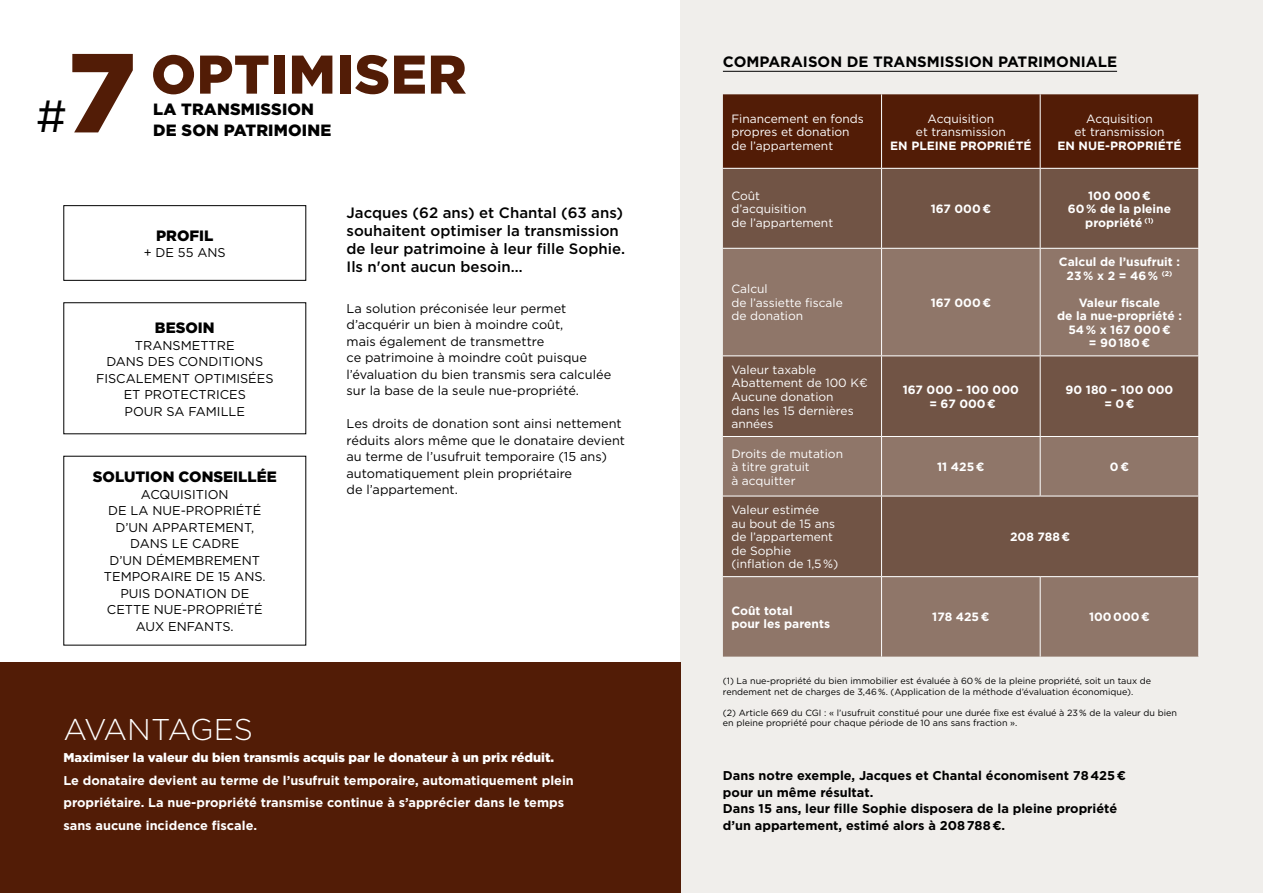
<style>
.page{position:relative;width:1263px;height:893px;background:#fff}
.page>*{position:absolute;margin:0;border:0;box-sizing:border-box;transform-origin:0 0}
.t1{font:900 54.3px "Gotham";letter-spacing:.01em;color:#521c06}
.t2{font:45px "Gotham";color:#000}
.t3{font:300 30px "Gotham";letter-spacing:-.02em;color:#fff}
.t4{font:900 16.35px/20.7px "Gotham";letter-spacing:.01em;color:#000}
.t5{font:500 15px/18px "Gotham";color:#000}
.t6{font:700 15px "Gotham";color:#000}
.t7{font:900 15px "Gotham";color:#000}
.t8{font:12.75px/16.5px "Gotham";color:#000}
.t9{font:700 12.75px/22.5px "Gotham";color:#fff}
.t10{font:700 12.75px/16.5px "Gotham";color:#000}
.t11{font:900 12.75px "Gotham";color:#fff}
.t12{font:12px/13.5px "Gotham";color:#fff}
.t13{font:700 12px/13.5px "Gotham";color:#fff;text-align:center}
.t14{font:9px/10.5px "Gotham";color:#000}
.s1{font-size:112.2px}
</style>
<div class="page">
<div style="left:680px;top:0;width:583px;height:893px;background:#f0eeeb"></div>
<hr style="left:723px;top:71px;width:394px;height:1px;background:#000">
<div style="left:0;top:662px;width:680px;height:231px;background:#521c06"></div>
<div style="left:723px;top:94px;width:475px;height:74px;background:#521c06"></div>
<div style="left:723px;top:169px;width:475px;height:79px;background:#715445"></div>
<svg style="left:723px;top:249px;width:475px;height:408px;background:#83695b"></svg>
<hr style="left:881px;top:94px;width:1px;height:74px;background:#fff">
<hr style="left:1040px;top:94px;width:1px;height:74px;background:#fff">
<hr style="left:1198px;top:94px;width:1px;height:74px;background:#fff">
<hr style="left:723px;top:168px;width:158px;height:1px;background:#fff">
<hr style="left:881px;top:168px;width:159px;height:1px;background:#fff">
<hr style="left:881px;top:169px;width:1px;height:79px;background:#fff">
<hr style="left:1040px;top:168px;width:159px;height:1px;background:#fff">
<hr style="left:1040px;top:169px;width:1px;height:79px;background:#fff">
<hr style="left:1198px;top:169px;width:1px;height:79px;background:#fff">
<hr style="left:723px;top:248px;width:158px;height:1px;background:#fff">
<hr style="left:881px;top:248px;width:159px;height:1px;background:#fff">
<hr style="left:881px;top:249px;width:1px;height:106px;background:#fff">
<hr style="left:1040px;top:248px;width:159px;height:1px;background:#fff">
<hr style="left:1040px;top:249px;width:1px;height:106px;background:#fff">
<hr style="left:1198px;top:249px;width:1px;height:106px;background:#fff">
<hr style="left:723px;top:355px;width:158px;height:1px;background:#fff">
<hr style="left:881px;top:355px;width:159px;height:1px;background:#fff">
<hr style="left:881px;top:356px;width:1px;height:80px;background:#fff">
<hr style="left:1040px;top:355px;width:159px;height:1px;background:#fff">
<hr style="left:1040px;top:356px;width:1px;height:80px;background:#fff">
<hr style="left:1198px;top:356px;width:1px;height:80px;background:#fff">
<hr style="left:723px;top:436px;width:158px;height:1px;background:#fff">
<hr style="left:881px;top:436px;width:159px;height:1px;background:#fff">
<hr style="left:881px;top:437px;width:1px;height:59px;background:#fff">
<hr style="left:1040px;top:436px;width:159px;height:1px;background:#fff">
<hr style="left:1040px;top:437px;width:1px;height:59px;background:#fff">
<hr style="left:1198px;top:437px;width:1px;height:59px;background:#fff">
<hr style="left:723px;top:496px;width:158px;height:1px;background:#fff">
<hr style="left:881px;top:496px;width:159px;height:1px;background:#fff">
<hr style="left:881px;top:496px;width:1px;height:80px;background:#fff">
<hr style="left:1040px;top:496px;width:159px;height:1px;background:#fff">
<hr style="left:1198px;top:496px;width:1px;height:80px;background:#fff">
<hr style="left:723px;top:576px;width:158px;height:1px;background:#fff">
<hr style="left:881px;top:576px;width:159px;height:1px;background:#fff">
<hr style="left:881px;top:577px;width:1px;height:80px;background:#fff">
<hr style="left:1040px;top:576px;width:159px;height:1px;background:#fff">
<hr style="left:1040px;top:577px;width:1px;height:80px;background:#fff">
<hr style="left:1198px;top:577px;width:1px;height:80px;background:#fff">
<div style="left:63px;top:205px;width:243px;height:76px;border:1px solid #000"></div>
<h1 class="t1" style="left:67px;top:37px;width:401px"><span class="s1">7</span> OPTIMISER</h1>
<h2 class="t2" style="left:36px;top:88px;width:33px">#</h2>
<p class="t4" style="left:153px;top:99px;width:179px">LA TRANSMISSION<br>DE SON PATRIMOINE</p>
<p class="t7" style="left:156px;top:225px;width:59px">PROFIL</p>
<p class="t8" style="left:144px;top:244px;width:83px">+ DE 55 ANS</p>
<p class="t7" style="left:155px;top:317px;width:61px">BESOIN</p>
<p class="t8" style="left:96px;top:336px;width:179px;text-align:center">TRANSMETTRE<br>DANS DES CONDITIONS<br>FISCALEMENT OPTIMISÉES<br>ET PROTECTRICES<br>POUR SA FAMILLE</p>
<p class="t7" style="left:93px;top:467px;width:185px">SOLUTION CONSEILLÉE</p>
<p class="t8" style="left:104px;top:486px;width:163px;text-align:center">ACQUISITION<br>DE LA NUE-PROPRIÉTÉ<br>D’UN APPARTEMENT,<br>DANS LE CADRE<br>D’UN DÉMEMBREMENT<br>TEMPORAIRE DE 15 ANS.<br>PUIS DONATION DE<br>CETTE NUE-PROPRIÉTÉ<br>AUX ENFANTS.</p>
<p class="t5" style="left:347px;top:204px;width:280px">Jacques (62 ans) et Chantal (63 ans) souhaitent optimiser la transmission de leur patrimoine à leur fille Sophie.<br>Ils n'ont aucun besoin…</p>
<p class="t8" style="left:347px;top:300px;width:266px">La solution préconisée leur permet d’acquérir un bien à moindre coût,<br>mais également de transmettre<br>ce patrimoine à moindre coût puisque l’évaluation du bien transmis sera calculée sur la base de la seule nue-propriété.</p>
<p class="t8" style="left:347px;top:415px;width:280px">Les droits de donation sont ainsi nettement réduits alors même que le donataire devient au terme de l’usufruit temporaire (15 ans) automatiquement plein propriétaire<br>de l’appartement.</p>
<h3 class="t3" style="left:63px;top:710px;width:191px">AVANTAGES</h3>
<p class="t11" style="left:63px;top:749px;width:492px">Maximiser la valeur du bien transmis acquis par le donateur à un prix réduit.</p>
<p class="t9" style="left:63px;top:769px;width:512px">Le donataire devient au terme de l’usufruit temporaire, automatiquement plein propriétaire. La nue-propriété transmise continue à s’apprécier dans le temps sans aucune incidence fiscale.</p>
<p class="t6" style="left:723px;top:52px;width:396px">COMPARAISON DE TRANSMISSION PATRIMONIALE</p>
<p class="t12" style="left:731px;top:111px;width:134px">Financement en fonds propres et donation de l’appartement</p>
<p class="t12" style="left:916px;top:111px;width:91px;text-align:center">Acquisition<br>et transmission</p>
<p class="t13" style="left:890px;top:139px;width:143px">EN PLEINE PROPRIÉTÉ</p>
<p class="t12" style="left:731px;top:188px;width:103px">Coût d’acquisition<br>de l’appartement</p>
<p class="t12" style="left:731px;top:282px;width:113px">Calcul<br>de l’assiette fiscale de donation</p>
<p class="t13" style="left:931px;top:202px;width:62px">167 000 €</p>
<p class="t13" style="left:931px;top:296px;width:62px">167 000 €</p>
<p class="t12" style="left:1074px;top:111px;width:91px;text-align:center">Acquisition<br>et transmission</p>
<p class="t13" style="left:1057px;top:139px;width:126px">EN NUE-PROPRIÉTÉ</p>
<p class="t13" style="left:1068px;top:188px;width:105px">100 000 €<br>60 % de la pleine propriété <sup>(1)</sup></p>
<p class="t13" style="left:1059px;top:255px;width:123px">Calcul de l’usufruit :<br>23 % x 2 = 46 % <sup>(2)</sup></p>
<p class="t13" style="left:1057px;top:296px;width:126px">Valeur fiscale<br>de la nue-propriété :<br>54 % x 167 000 €<br>= 90 180 €</p>
<p class="t12" style="left:731px;top:363px;width:138px">Valeur taxable<br>Abattement de 100 K€<br>Aucune donation<br>dans les 15 dernières années</p>
<p class="t12" style="left:731px;top:446px;width:113px">Droits de mutation à titre gratuit<br>à acquitter</p>
<p class="t12" style="left:731px;top:503px;width:109px">Valeur estimée<br>au bout de 15 ans de l’appartement de Sophie (inflation de 1,5 %)</p>
<p class="t13" style="left:903px;top:383px;width:118px">167 000 – 100 000 = 67 000 €</p>
<p class="t13" style="left:1066px;top:383px;width:109px">90 180 – 100 000 = 0 €</p>
<p class="t13" style="left:937px;top:460px;width:49px">11 425 €</p>
<p class="t13" style="left:1110px;top:460px;width:20px">0 €</p>
<p class="t13" style="left:1010px;top:530px;width:62px">208 788 €</p>
<p class="t13" style="left:731px;top:604px;width:100px;text-align:left">Coût total<br>pour les parents</p>
<p class="t13" style="left:932px;top:610px;width:59px">178 425 €</p>
<p class="t13" style="left:1089px;top:610px;width:62px">100 000 €</p>
<p class="t14" style="left:723px;top:676px;width:430px">(1) La nue-propriété du bien immobilier est évaluée à 60 % de la pleine propriété, soit un taux de rendement net de charges de 3,46 %. (Application de la méthode d’évaluation économique).</p>
<p class="t14" style="left:723px;top:707px;width:456px">(2) Article 669 du CGI : « l’usufruit constitué pour une durée fixe est évalué à 23 % de la valeur du bien en pleine propriété pour chaque période de 10 ans sans fraction ».</p>
<p class="t10" style="left:723px;top:767px;width:405px">Dans notre exemple, Jacques et Chantal économisent 78 425 € pour un même résultat.<br>Dans 15 ans, leur fille Sophie disposera de la pleine propriété d’un appartement, estimé alors à 208 788 €.</p>
</div>
